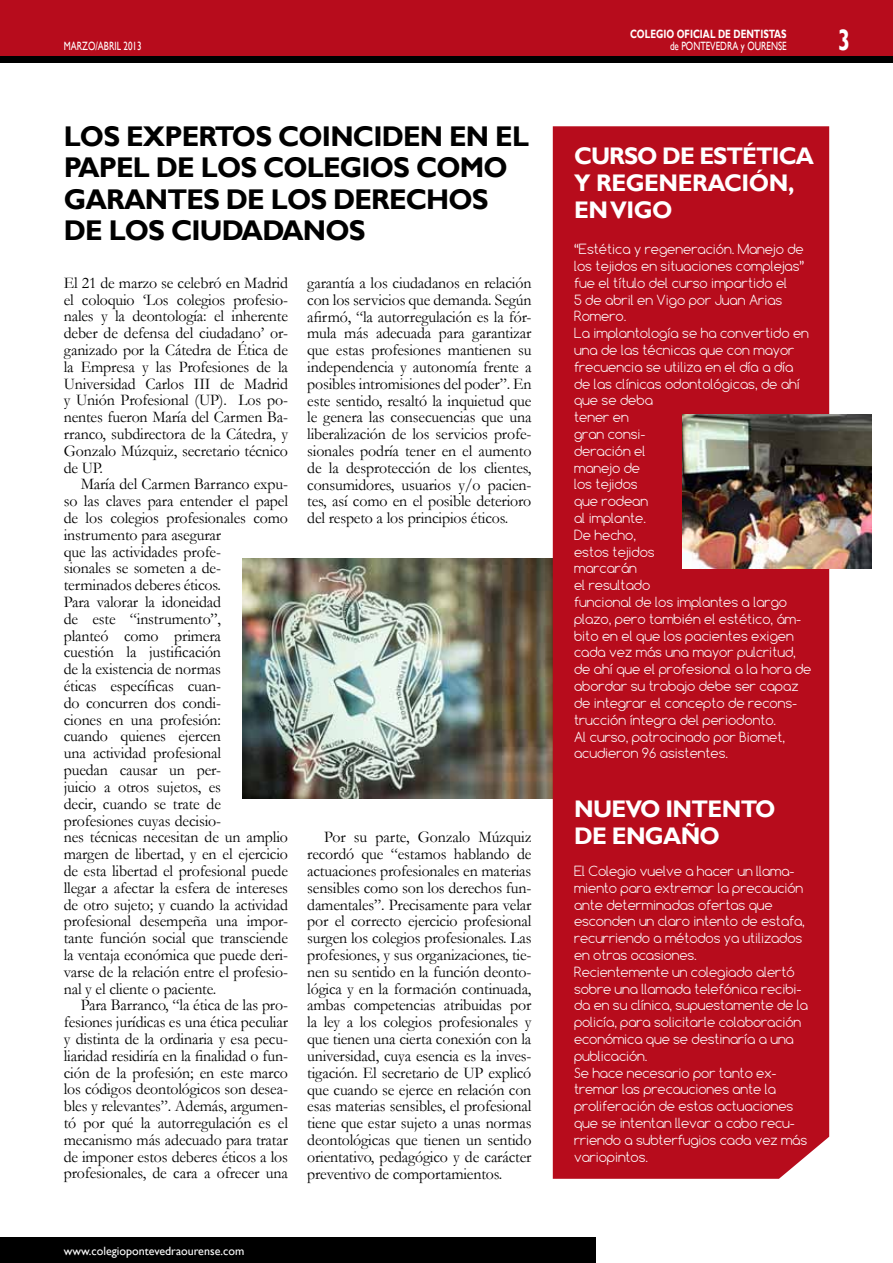
<style>
.page{position:relative;width:893px;height:1263px;background:#fff}
.page>*{position:absolute;margin:0;border:0;box-sizing:border-box;transform-origin:0 0}
.t1{font:700 29.55px "Gill Sans";color:#fff;scale:.75 1}
.t2{font:700 28.5px/31.5px "Gill Sans";letter-spacing:-.03em;color:#000}
.t3{font:700 24px/27px "Gill Sans";letter-spacing:-.03em;color:#fff}
.t4{font:16.35px/16.8px "Garamond";letter-spacing:-.01em;color:#000;text-align:justify}
.t5{font:300 13.2px/16.8px "Comfortaa";letter-spacing:-.005em;color:#fff}
.t6{font:12px "Gill Sans";color:#fff;scale:.75 1}
.t7{font:12px "Gill Sans";color:#fff}
.t8{font:700 12px "Gill Sans";color:#fff;scale:.75 1}
</style>
<div class="page">
<div style="left:0;top:0;width:893px;height:60px;background:#b70c1c"></div>
<div style="left:0;top:1237px;width:595px;height:26px;background:#000"></div>
<div style="left:0;top:57px;width:893px;height:6px;background:#000"></div>
<img style="left:242px;top:558px;width:311px;height:241px">
<div style="left:553px;top:126px;width:276px;height:1053px;background:#b70c1c"></div>
<img style="left:682px;top:415px;width:190px;height:153px">
<p class="t8" style="left:630px;top:27px;width:209px">COLEGIO OFICIAL DE DENTISTAS</p>
<p class="t6" style="left:64px;top:39px;width:105px">MARZO/ABRIL 2013</p>
<p class="t6" style="left:670px;top:39px;width:40px">de PONTEVED</p>
<p class="t6" style="left:727px;top:39px;width:61px">RA y OURENSE</p>
<h1 class="t1" style="left:838px;top:22px;width:18px">3</h1>
<h2 class="t2" style="left:64px;top:121px;width:467px">LOS EXPERTOS COINCIDEN EN EL<br>PAPEL DE LOS COLEGIOS COMO<br>GARANTES DE LOS DERECHOS<br>DE LOS CIUDADANOS</h2>
<p class="t4" style="left:64px;top:274px;width:226px">El 21 de marzo se celebró en Madrid el coloquio ‘Los colegios profesio&shy;nales y la deontología: el inherente deber de defensa del ciudadano’ or&shy;ganizado por la Cátedra de Ética de la Empresa y las Profesiones de la Universidad Carlos III de Madrid y Unión Profesional (UP). Los po&shy;nentes fueron María del Carmen Ba&shy;rranco, subdirectora de la Cátedra, y Gonzalo Múzquiz, secretario técnico de UP.</p>
<p class="t4" style="left:64px;top:475px;width:226px;text-align:left;text-indent:17px">María del Carmen Barranco expu&shy;so las claves para entender el papel de los colegios profesionales como instrumento para asegurar<br>que las actividades profe-<br>sionales se someten a de&shy;terminados deberes éticos.<br>Para valorar la idoneidad<br>de este “instrumento”,<br>planteó como primera<br>cuestión la justificación<br>de la existencia de normas<br>éticas específicas cuan-<br>do concurren dos condi-<br>ciones en una profesión:<br>cuando quienes ejercen<br>una actividad profesional<br>puedan causar un per-<br>juicio a otros sujetos, es<br>decir, cuando se trate de profesiones cuyas decisio-<br>nes técnicas necesitan de un amplio margen de libertad, y en el ejercicio de esta libertad el profesional puede llegar a afectar la esfera de intereses de otro sujeto; y cuando la actividad profesional desempeña una impor&shy;tante función social que transciende la ventaja económica que puede deri&shy;varse de la relación entre el profesio&shy;nal y el cliente o paciente.</p>
<p class="t4" style="left:64px;top:996px;width:226px;text-indent:17px">Para Barranco, “la ética de las pro&shy;fesiones jurídicas es una ética peculiar y distinta de la ordinaria y esa pecu&shy;liaridad residiría en la finalidad o fun&shy;ción de la profesión; en este marco los códigos deontológicos son desea&shy;bles y relevantes”. Además, argumen&shy;tó por qué la autorregulación es el mecanismo más adecuado para tratar de imponer estos deberes éticos a los profesionales, de cara a ofrecer una</p>
<p class="t4" style="left:307px;top:274px;width:226px">garantía a los ciudadanos en relación con los servicios que demanda. Según afirmó, “la autorregulación es la fór&shy;mula más adecuada para garantizar que estas profesiones mantienen su independencia y autonomía frente a posibles intromisiones del poder”. En este sentido, resaltó la inquietud que le genera las consecuencias que una liberalización de los servicios profe&shy;sionales podría tener en el aumento de la desprotección de los clientes, consumidores, usuarios y/o pacien&shy;tes, así como en el posible deterioro del respeto a los principios éticos.</p>
<p class="t4" style="left:307px;top:828px;width:226px;text-indent:17px">Por su parte, Gonzalo Múzquiz recordó que “estamos hablando de actuaciones profesionales en materias sensibles como son los derechos fun&shy;damentales”. Precisamente para velar por el correcto ejercicio profesional surgen los colegios profesionales. Las profesiones, y sus organizaciones, tie&shy;nen su sentido en la función deonto&shy;lógica y en la formación continuada, ambas competencias atribuidas por la ley a los colegios profesionales y que tienen una cierta conexión con la universidad, cuya esencia es la inves&shy;tigación. El secretario de UP explicó que cuando se ejerce en relación con esas materias sensibles, el profesional tiene que estar sujeto a unas normas deontológicas que tienen un sentido orientativo, pedagógico y de carácter preventivo de comportamientos.</p>
<p class="t7" style="left:64px;top:1244px;width:182px">www.colegiopontevedraourense.com</p>
<h3 class="t3" style="left:574px;top:143px;width:198px">CURSO DE ESTÉTICA<br>Y REGENERACI</h3>
<h3 class="t3" style="left:749px;top:170px;width:47px">ÓN,</h3>
<h3 class="t3" style="left:574px;top:197px;width:98px">EN VIGO</h3>
<p class="t5" style="left:574px;top:241px;width:239px">“Estética y regeneración. Manejo de los tejidos en situaciones complejas” fue el título del curso impartido el<br>5 de abril en Vigo por Juan Arias<br>Romero.<br>La implantología se ha convertido en una de las técnicas que con mayor frecuencia se utiliza en el día a día de las clínicas odontológicas, de ahí que se deba<br>tener en<br>gran consi-<br>deración el<br>manejo de<br>los tejidos<br>que rodean<br>al implante.<br>De hecho,<br>estos tejidos<br>marcarán<br>el resultado<br>funcional de los implantes a largo plazo, pero también el estético, ám&shy;bito en el que los pacientes exigen cada vez más una mayor pulcritud, de ahí que el profesional a la hora de abordar su trabajo debe ser capaz de integrar el concepto de recons&shy;trucción íntegra del periodonto.<br>Al curso, patrocinado por Biomet, acudieron 96 asistentes.</p>
<h3 class="t3" style="left:574px;top:796px;width:145px;text-indent:91px">INTENTO<br>DE ENGAÑO</h3>
<h3 class="t3" style="left:574px;top:796px;width:54px">NUEVO</h3>
<p class="t5" style="left:574px;top:862px;width:235px">El Colegio vuelve a hacer un llama&shy;miento para extremar la precaución ante determinadas ofertas que esconden un claro intento de estafa, recurriendo a métodos ya utilizados en otras ocasiones.<br>Recientemente un colegiado alertó sobre una llamada telefónica recibi&shy;da en su clínica, supuestamente de la policía, para solicitarle colaboración económica que se destinaría a una publicación.<br>Se hace necesario por tanto ex&shy;tremar las precauciones ante la proliferación de estas actuaciones que se intentan llevar a cabo recu&shy;rriendo a subterfugios cada vez más variopintos.</p>
</div>
